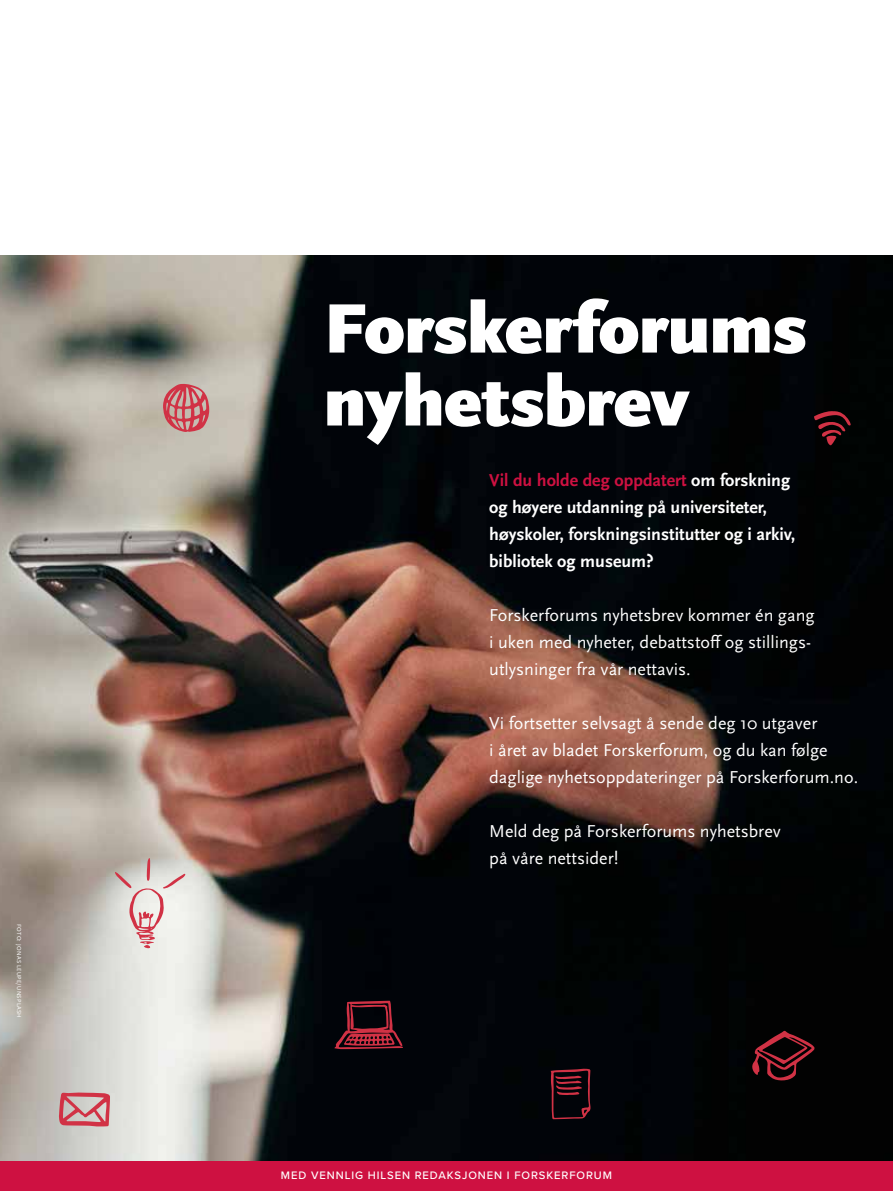
<style>
.page{position:relative;width:893px;height:1191px;background:#fff}
.page>*{position:absolute;margin:0;border:0;box-sizing:border-box;transform-origin:0 0}
.t1{font:900 72.9px/72.9px "Scala Sans OT";letter-spacing:-.01em;color:#fff}
.t2{font:18px/27px "Scala Sans OT";color:#fff}
.t3{font:700 18px/27px "Scala Sans OT";color:#fff}
.t4{font:500 11.25px "Proxima Nova";letter-spacing:.08em;color:#fff}
.t5{font:6px "Scala Sans OT";letter-spacing:.05em;color:#fff}
.s1{color:#ce1141}
</style>
<div class="page">
<img style="left:0;top:255px;width:893px;height:906px">
<svg style="left:814px;top:411px;width:37px;height:34px"></svg>
<svg style="left:551px;top:1068px;width:39px;height:51px;background:#381018"></svg>
<svg style="left:163px;top:383px;width:46px;height:49px;background:#c9767a"></svg>
<svg style="left:59px;top:1092px;width:51px;height:34px;background:#cf8188"></svg>
<div style="left:0;top:1161px;width:893px;height:30px;background:#ce1141"></div>
<svg style="left:334px;top:1000px;width:69px;height:49px;background:#49131d"></svg>
<svg style="left:115px;top:858px;width:71px;height:90px;background:#e0cecc"></svg>
<svg style="left:752px;top:1030px;width:63px;height:51px;background:#380e13"></svg>
<p class="t5" style="left:22px;top:923px;width:96px;rotate:90deg">FOTO: JONAS LEUPE/UNSPLASH</p>
<h1 class="t1" style="left:324px;top:293px;width:485px">Forskerforums nyhetsbrev</h1>
<p class="t3" style="left:489px;top:466px;width:308px"><span class="s1">Vil du holde deg oppdatert</span> om forskning og høyere utdanning på universiteter, høyskoler, forskningsinstitutter og i arkiv, bibliotek og museum?</p>
<p class="t2" style="left:489px;top:601px;width:327px">Forskerforums nyhetsbrev kommer én gang i uken med nyheter, debattstoff og stillings&shy;utlysninger fra vår nettavis.</p>
<p class="t2" style="left:489px;top:709px;width:370px">Vi fortsetter selvsagt å sende deg 10 utgaver<br>i året av bladet Forskerforum, og du kan følge daglige nyhetsoppdateringer på Forskerforum.no.</p>
<p class="t2" style="left:489px;top:817px;width:293px">Meld deg på Forskerforums nyhetsbrev på våre nettsider!</p>
<p class="t4" style="left:281px;top:1166px;width:333px">MED VENNLIG HILSEN REDAKSJONEN I FORSKERFORUM</p>
</div>
